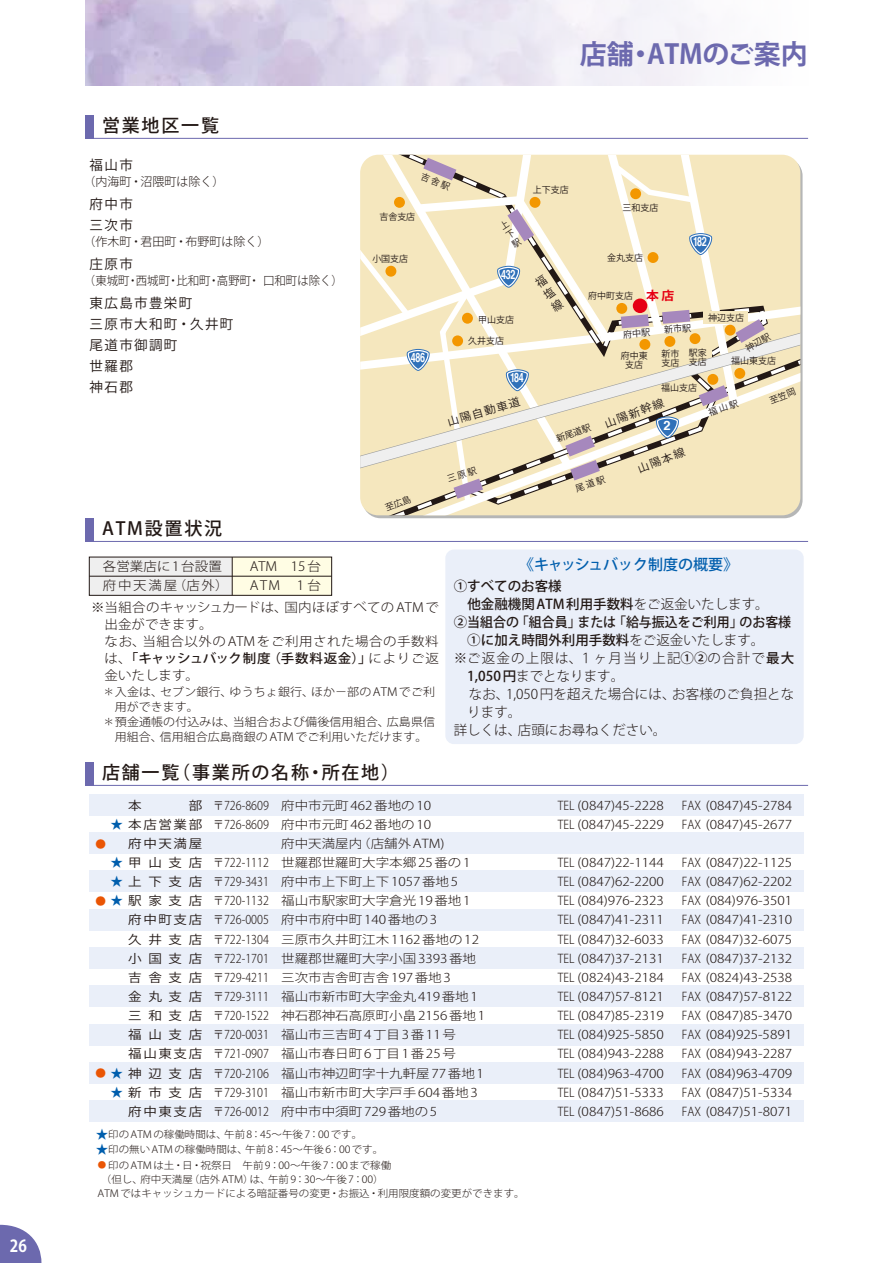
<style>
.page{position:relative;width:893px;height:1263px;background:#fff}
.page>*{position:absolute;margin:0;border:0;box-sizing:border-box;transform-origin:0 0}
.t1{font:700 27px "Koz Go Pro";letter-spacing:-.01em;color:#6c69ae}
.t2{font:500 18px "Koz Go Pro";letter-spacing:.1em;color:#221815}
.t3{font:700 16.5px "Koz Go Pro";color:#fff;scale:.9 1}
.t4{font:500 15px "Koz Go Pro";color:#005ead}
.t5{font:500 13.5px "Koz Go Pro";color:#221815}
.t6{font:300 13.5px "Koz Go Pro";letter-spacing:.005em;color:#221815}
.t7{font:13.5px/21px "Koz Go Pro";letter-spacing:.1em;color:#221815}
.t8{font:300 13.5px "Koz Go Pro";letter-spacing:.085em;color:#221815}
.t9{font:300 12.9px/17px "Koz Go Pro";letter-spacing:.02em;color:#221815;scale:1.05 1}
.t10{font:700 12.9px "Helvetica";letter-spacing:-.04em;color:#fff;scale:.7 1}
.t11{font:700 12.9px "Helvetica";letter-spacing:-.04em;color:#fff}
.t12{font:300 12.15px/19.2px "Koz Go Pro";color:#221815;scale:.89 1}
.t13{font:300 12.15px/19.2px "Koz Go Pro";color:#221815;scale:1.11 1}
.t14{font:12.15px/19.2px "Koz Go Pro";letter-spacing:.495em;color:#221815;text-align:justify;scale:1.11 1}
.t15{font:12.15px/19.2px "Koz Go Pro";letter-spacing:.12em;color:#221815;text-align:right;scale:1.11 1}
.t16{font:700 12.15px "Koz Go Pro";color:#e60012;scale:1.05 1}
.t17{font:300 12px "Koz Go Pro";color:#221815}
.t18{font:300 12px "Koz Go Pro";color:#221815;scale:.95 1}
.t19{font:300 11.4px/14.9px "Koz Go Pro";letter-spacing:.01em;color:#221815;scale:1.05 1}
.t20{font:10.95px "Koz Go Pro";color:#221815;scale:1.05 1}
.t21{font:300 10.5px "Koz Go Pro";color:#ea5504}
.t22{font:300 10.05px/14.9px "Koz Go Pro";color:#221815;scale:1.05 1}
.t23{font:9px/9.1px "Koz Go Pro";color:#221815}
.s1{font-weight:500}
.s2{font-weight:300}
.s3{font-weight:300;font-size:12.6px;color:#005ead}
.s4{font-size:12.6px;color:#005ead}
.s5{font-size:8.4px;color:#ea5504}
</style>
<div class="page">
<svg style="left:85px;top:0;width:619px;height:85px"></svg>
<div style="left:445px;top:549px;width:359px;height:195px;background:#eaeff9;border-radius:9px"></div>
<div style="left:89px;top:794px;width:715px;height:22px;background:#eaeff9"></div>
<div style="left:89px;top:832px;width:715px;height:22px;background:#eaeff9"></div>
<div style="left:89px;top:870px;width:715px;height:22px;background:#eaeff9"></div>
<div style="left:89px;top:909px;width:715px;height:22px;background:#eaeff9"></div>
<div style="left:89px;top:947px;width:715px;height:22px;background:#eaeff9"></div>
<div style="left:89px;top:985px;width:715px;height:22px;background:#eaeff9"></div>
<div style="left:89px;top:1023px;width:715px;height:22px;background:#eaeff9"></div>
<div style="left:89px;top:1062px;width:715px;height:22px;background:#eaeff9"></div>
<div style="left:89px;top:1100px;width:715px;height:22px;background:#eaeff9"></div>
<div style="left:232px;top:557px;width:100px;height:38px;background:#fffde4"></div>
<div style="left:89px;top:557px;width:143px;height:38px;background:#efefef"></div>
<hr style="left:232px;top:557px;width:1px;height:38px;background:#221815">
<svg style="left:366px;top:511px;width:433px;height:4px;background:#eee2be"></svg>
<hr style="left:85px;top:138px;width:723px;height:1px;background:#6c69ae">
<div style="left:85px;top:115px;width:9px;height:23px;background:#6c69ae"></div>
<hr style="left:85px;top:541px;width:723px;height:1px;background:#6c69ae">
<div style="left:85px;top:518px;width:9px;height:23px;background:#6c69ae"></div>
<hr style="left:85px;top:785px;width:723px;height:1px;background:#6c69ae">
<div style="left:85px;top:762px;width:9px;height:23px;background:#6c69ae"></div>
<svg style="left:0;top:1224px;width:41px;height:39px"></svg>
<hr style="left:89px;top:576px;width:243px;height:1px;background:#221815">
<svg style="left:360px;top:155px;width:440px;height:356px;background:#ede1c1"></svg>
<p class="t3" style="left:10px;top:1235px;width:20px">26</p>
<p class="t1" style="left:580px;top:37px;width:229px">店舗・ATMのご案内</p>
<p class="t2" style="left:102px;top:114px;width:118px">営業地区一覧</p>
<p class="t7" style="left:90px;top:154px;width:45px">福山市</p>
<p class="t17" style="left:84px;top:174px;width:143px">（内海町・沼隈町は除く）</p>
<p class="t7" style="left:90px;top:193px;width:45px">府中市三次市</p>
<p class="t17" style="left:84px;top:234px;width:188px">（作木町・君田町・布野町は除く）</p>
<p class="t7" style="left:90px;top:253px;width:45px">庄原市</p>
<p class="t18" style="left:84px;top:273px;width:274px">（東城町・西城町・比和町・高野町・口和町は除く）</p>
<p class="t7" style="left:90px;top:292px;width:145px">東広島市豊栄町<br>三原市大和町・久井町尾道市御調町<br>世羅郡<br>神石郡</p>
<p class="t23" style="left:379px;top:213px;width:37px">吉舎支店</p>
<p class="t23" style="left:372px;top:254px;width:37px">小国支店</p>
<p class="t10" style="left:411px;top:347px;width:22px">486</p>
<p class="t23" style="left:533px;top:186px;width:37px">上下支店</p>
<p class="t23" style="left:623px;top:204px;width:37px">三和支店</p>
<p class="t10" style="left:501px;top:264px;width:22px">432</p>
<p class="t23" style="left:478px;top:315px;width:37px">甲山支店</p>
<p class="t23" style="left:468px;top:336px;width:37px">久井支店</p>
<p class="t10" style="left:510px;top:367px;width:21px">184</p>
<p class="t20" style="left:446px;top:415px;width:73px;rotate:-16deg">山陽自動車道</p>
<p class="t23" style="left:607px;top:253px;width:37px">金丸支店</p>
<p class="t10" style="left:693px;top:231px;width:21px">182</p>
<p class="t23" style="left:588px;top:291px;width:46px">府中町支店</p>
<p class="t16" style="left:646px;top:287px;width:28px">本店</p>
<p class="t23" style="left:708px;top:313px;width:37px">神辺支店</p>
<p class="t23" style="left:621px;top:351px;width:28px;text-align:center">府中東支店</p>
<p class="t23" style="left:661px;top:349px;width:19px">新市支店</p>
<p class="t23" style="left:689px;top:348px;width:19px">駅家支店</p>
<p class="t23" style="left:731px;top:356px;width:46px">福山東支店</p>
<p class="t23" style="left:555px;top:434px;width:37px;rotate:-19deg">新尾道駅</p>
<p class="t23" style="left:661px;top:384px;width:37px">福山支店</p>
<p class="t20" style="left:603px;top:417px;width:61px;rotate:-21deg">山陽新幹線</p>
<p class="t11" style="left:664px;top:415px;width:9px">2</p>
<p class="t20" style="left:635px;top:462px;width:49px;rotate:-21deg">山陽本線</p>
<p class="t2" style="left:102px;top:517px;width:122px">ATM設置状況</p>
<p class="t9" style="left:103px;top:557px;width:121px;line-height:19.2px">各営業店に 1 台設置府中天満屋（店外）</p>
<p class="t9" style="left:250px;top:557px;width:69px;line-height:19.2px">ATM　15 台<br>ATM　1 台</p>
<p class="t9" style="left:91px;top:599px;width:333px">※当組合のキャッシュカードは、国内ほぼすべてのATMで　出金ができます。<br>　なお、当組合以外のATMをご利用された場合の手数料　は、<span class="s1">「キャッシュバック制度（手数料返金）」</span>によりご返　金いたします。</p>
<p class="t19" style="left:103px;top:685px;width:318px">＊入金は、セブン銀行、ゆうちょ銀行、ほか－部の ATM でご利　用ができます。<br>＊預金通帳の付込みは、当組合および備後信用組合、広島県信　用組合、信用組合広島商銀の ATM でご利用いただけます。</p>
<p class="t2" style="left:102px;top:761px;width:299px">店舗一覧（事業所の名称・所在地）</p>
<p class="t4" style="left:519px;top:555px;width:220px">《キャッシュバック制度の概要》</p>
<p class="t5" style="left:454px;top:577px;width:109px">①すべてのお客様</p>
<p class="t5" style="left:467px;top:595px;width:303px">他金融機関ATM 利用手数料<span class="s2">をご返金いたします。</span></p>
<p class="t5" style="left:454px;top:613px;width:339px">②当組合の「組合員」または「給与振込をご利用」のお客様</p>
<p class="t5" style="left:467px;top:631px;width:298px">①に加え時間外利用手数料<span class="s2">をご返金いたします。</span></p>
<p class="t8" style="left:454px;top:649px;width:342px">※ご返金の上限は、１ヶ月当り上記<span class="s1">①②</span>の合計で<span class="s1">最大</span></p>
<p class="t6" style="left:467px;top:667px;width:158px"><span class="s1">1,050 円</span>までとなります。</p>
<p class="t6" style="left:455px;top:685px;width:341px">　なお、1,050 円を超えた場合には、お客様のご負担とな</p>
<p class="t6" style="left:467px;top:703px;width:55px">ります。</p>
<p class="t6" style="left:454px;top:721px;width:214px">詳しくは、店頭にお尋ねください。</p>
<p class="t14" style="left:128px;top:796px;width:14px">本</p>
<p class="t14" style="left:189px;top:796px;width:14px">部</p>
<p class="t15" style="left:111px;top:815px;width:84px"><span class="s3">★</span> 本店営業部府中天満屋</p>
<p class="t14" style="left:111px;top:853px;width:84px"><span class="s3">★</span>甲山支店</p>
<p class="t14" style="left:128px;top:872px;width:68px;text-indent:-18px"><span class="s3">★</span>上下支店駅家支店府中町支店久井支店小国支店吉舎支店金丸支店三和支店福山支店福山東支店神辺支店</p>
<p class="t15" style="left:111px;top:1083px;width:84px"><span class="s3">★</span>新市支店府中東支店</p>
<p class="t21" style="left:95px;top:837px;width:12px">●</p>
<p class="t21" style="left:95px;top:894px;width:29px">● <span class="s4">★</span></p>
<p class="t21" style="left:95px;top:1066px;width:29px">● <span class="s4">★</span></p>
<p class="t12" style="left:213px;top:796px;width:64px">〒726-8609〒726-8609</p>
<p class="t12" style="left:213px;top:853px;width:64px;text-align:justify">〒722-1112〒729-3431〒720-1132〒726-0005〒722-1304〒722-1701〒729-4211〒729-3111〒720-1522〒720-0031〒721-0907〒720-2106〒729-3101〒726-0012</p>
<p class="t13" style="left:281px;top:796px;width:185px">府中市元町 462 番地の 10<br>府中市元町 462 番地の 10<br>府中天満屋内（店舗外 ATM)<br>世羅郡世羅町大字本郷 25 番の 1府中市上下町上下 1057 番地 5<br>福山市駅家町大字倉光 19 番地 1府中市府中町 140 番地の 3<br>三原市久井町江木 1162 番地の 12世羅郡世羅町大字小国 3393 番地三次市吉舎町吉舎 197 番地 3<br>福山市新市町大字金丸 419 番地 1神石郡神石高原町小畠 2156 番地 1福山市三吉町 4 丁目 3 番 11 号<br>福山市春日町 6 丁目 1 番 25 号<br>福山市神辺町字十九軒屋 77 番地 1福山市新市町大字戸手 604 番地 3府中市中須町 729 番地の 5</p>
<p class="t12" style="left:558px;top:796px;width:120px">TEL (0847)45-2228<br>TEL (0847)45-2229</p>
<p class="t12" style="left:558px;top:853px;width:120px;text-align:justify">TEL (0847)22-1144<br>TEL (0847)62-2200<br>TEL (084)976-2323<br>TEL (0847)41-2311<br>TEL (0847)32-6033<br>TEL (0847)37-2131<br>TEL (0824)43-2184<br>TEL (0847)57-8121<br>TEL (0847)85-2319<br>TEL (084)925-5850<br>TEL (084)943-2288<br>TEL (084)963-4700<br>TEL (0847)51-5333<br>TEL (0847)51-8686</p>
<p class="t22" style="left:96px;top:1127px;width:255px"><span class="s4">★</span>印の ATM の稼働時間は、午前 8：45～午後 7：00 です。</p>
<p class="t22" style="left:96px;top:1141px;width:275px"><span class="s4">★</span>印の無い ATM の稼働時間は、午前 8：45～午後 6：00 です。</p>
<p class="t22" style="left:96px;top:1157px;width:283px"><span class="s5">●</span> 印の ATM は土・日・祝祭日　午前 9：00～午後 7：00 まで稼働　（但し、府中天満屋（店外 ATM）は、午前 9：30～午後 7：00）</p>
<p class="t22" style="left:98px;top:1186px;width:408px">ATM ではキャッシュカードによる暗証番号の変更・お振込・利用限度額の変更ができます。</p>
<p class="t12" style="left:682px;top:796px;width:125px">FAX (0847)45-2784<br>FAX (0847)45-2677</p>
<p class="t12" style="left:682px;top:853px;width:125px;text-align:justify">FAX (0847)22-1125<br>FAX (0847)62-2202<br>FAX (084)976-3501<br>FAX (0847)41-2310<br>FAX (0847)32-6075<br>FAX (0847)37-2132<br>FAX (0824)43-2538<br>FAX (0847)57-8122<br>FAX (0847)85-3470<br>FAX (084)925-5891<br>FAX (084)943-2287<br>FAX (084)963-4709<br>FAX (0847)51-5334<br>FAX (0847)51-8071</p>
</div>
